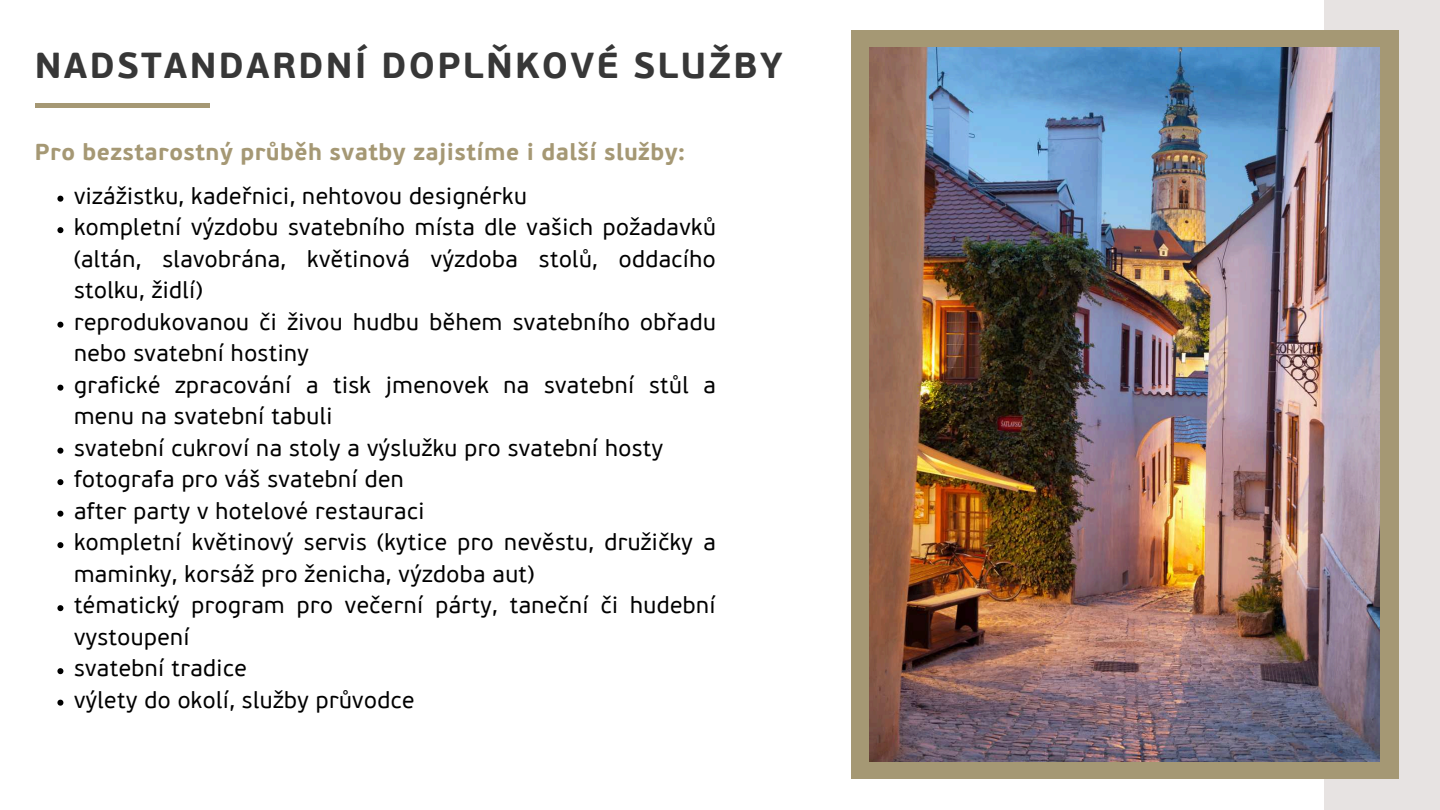
<style>
.page{position:relative;width:1440px;height:810px;background:#fff}
.page>*{position:absolute;margin:0;border:0;box-sizing:border-box;transform-origin:0 0}
.t1{font:700 36px "PF Beau Sans Pro";letter-spacing:.065em;color:#373737}
.t2{font:23px/31.5px "PF Beau Sans Pro";letter-spacing:.02em;color:#000}
.t3{font:700 23px "PF Beau Sans Pro";letter-spacing:.02em;color:#a59874}
</style>
<div class="page">
<div style="left:1325px;top:0;width:115px;height:810px;background:#e7e3e2"></div>
<hr style="left:35px;top:104px;width:175px;height:4px;background:#a59874">
<svg style="left:57px;top:196px;width:6px;height:6px"></svg>
<svg style="left:57px;top:227px;width:6px;height:6px"></svg>
<svg style="left:57px;top:322px;width:6px;height:6px"></svg>
<svg style="left:57px;top:385px;width:6px;height:6px"></svg>
<svg style="left:57px;top:448px;width:6px;height:6px"></svg>
<svg style="left:57px;top:479px;width:6px;height:6px"></svg>
<svg style="left:57px;top:511px;width:6px;height:6px"></svg>
<svg style="left:57px;top:542px;width:6px;height:6px"></svg>
<svg style="left:57px;top:605px;width:6px;height:6px"></svg>
<svg style="left:57px;top:668px;width:6px;height:6px"></svg>
<svg style="left:57px;top:700px;width:6px;height:6px"></svg>
<div style="left:851px;top:31px;width:547px;height:748px;background:#a59874"></div>
<img style="left:870px;top:48px;width:509px;height:714px">
<h1 class="t1" style="left:35px;top:43px;width:749px">NADSTANDARDNÍ DOPLŇKOVÉ SLUŽBY</h1>
<p class="t3" style="left:35px;top:138px;width:651px">Pro bezstarostný průběh svatby zajistíme i další služby:</p>
<p class="t2" style="left:74px;top:181px;width:643px">vizážistku, kadeřnici, nehtovou designérku<br>kompletní výzdobu svatebního místa dle vašich požadavků (altán, slavobrána, květinová výzdoba stolů, oddacího stolku, židlí)<br>reprodukovanou či živou hudbu během svatebního obřadu nebo svatební hostiny<br>grafické zpracování a tisk jmenovek na svatební stůl a menu na svatební tabuli<br>svatební cukroví na stoly a výslužku pro svatební hosty fotografa pro váš svatební den<br>after party v hotelové restauraci<br>kompletní květinový servis (kytice pro nevěstu, družičky a maminky, korsáž pro ženicha, výzdoba aut)<br>tématický program pro večerní párty, taneční či hudební vystoupení<br>svatební tradice<br>výlety do okolí, služby průvodce</p>
</div>
